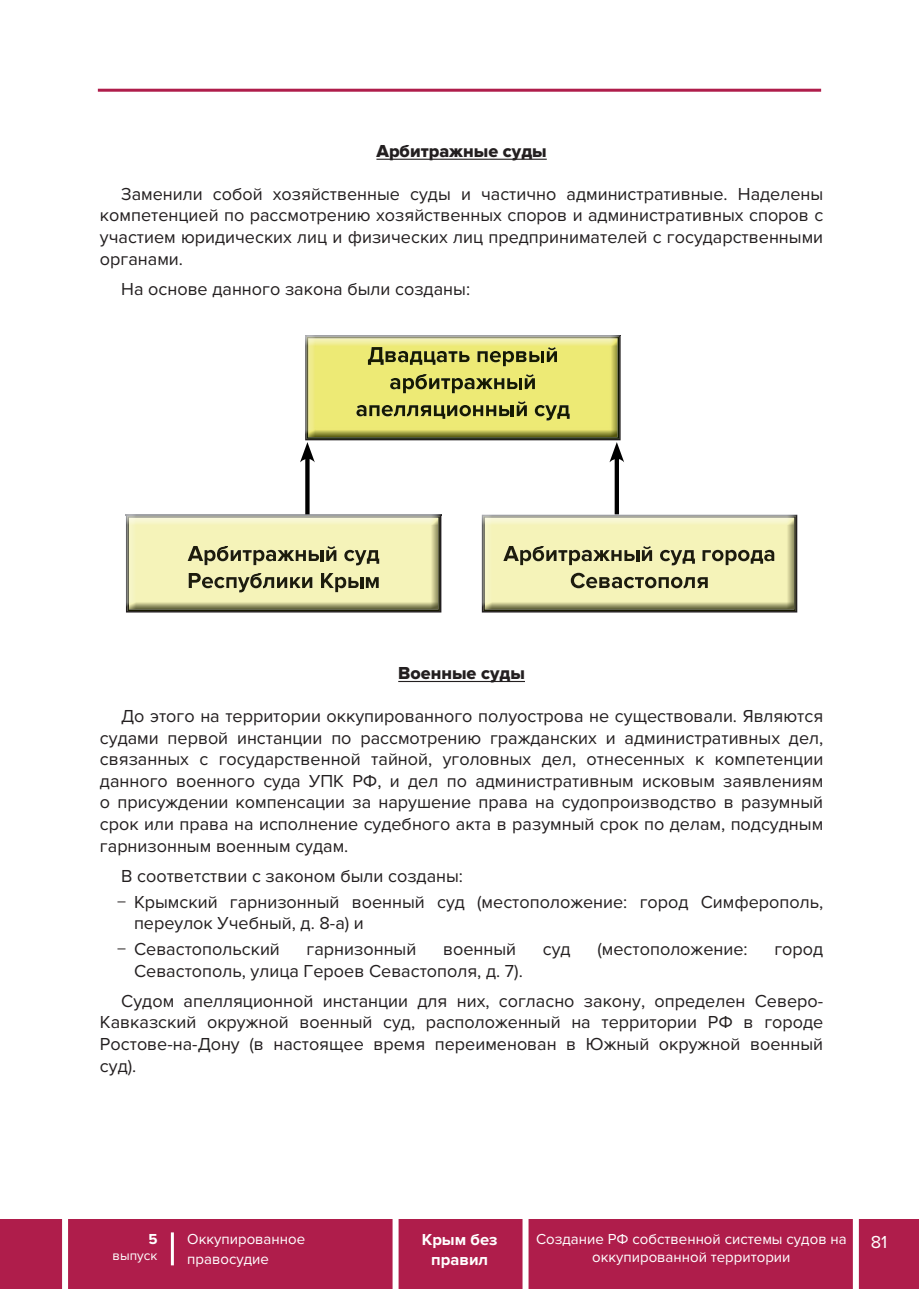
<style>
.page{position:relative;width:919px;height:1289px;background:#fff}
.page>*{position:absolute;margin:0;border:0;box-sizing:border-box;transform-origin:0 0}
.t1{font:18px/21.6px "Proxima Nova";color:#231f20;text-align:justify}
.t2{font:18px "Proxima Nova Extrabld";color:#231f20}
.t3{font:18px "Proxima Nova";color:#fff}
.t4{font:700 16.5px/19.8px "Proxima Nova";color:#fff;text-align:center}
.t5{font:15px/18px "Proxima Nova";color:#fff;text-align:center}
.t6{font:700 15px "Proxima Nova";color:#fff}
.t7{font:13.5px "Proxima Nova";color:#fff}
</style>
<div class="page">
<div style="left:13px;top:1219px;width:905px;height:69px;background:#af1d4b"></div>
<div style="left:0;top:1219px;width:14px;height:69px;background:#af1d4b"></div>
<div style="left:852px;top:1218px;width:6px;height:70px;background:#fff"></div>
<div style="left:62px;top:1218px;width:6px;height:70px;background:#fff"></div>
<div style="left:392px;top:1218px;width:6px;height:70px;background:#fff"></div>
<div style="left:522px;top:1218px;width:6px;height:70px;background:#fff"></div>
<hr style="left:171px;top:1232px;width:3px;height:33px;background:#fff">
<hr style="left:98px;top:89px;width:723px;height:3px;background:#af1d4b">
<hr style="left:376px;top:159px;width:170px;height:1px;background:#231f20">
<hr style="left:398px;top:681px;width:127px;height:1px;background:#231f20">
<img style="left:305px;top:335px;width:315px;height:105px">
<img style="left:306px;top:337px;width:313px;height:102px">
<img style="left:482px;top:514px;width:315px;height:98px">
<img style="left:483px;top:516px;width:312px;height:95px">
<img style="left:126px;top:514px;width:315px;height:98px">
<img style="left:127px;top:516px;width:313px;height:95px">
<svg style="left:305px;top:462px;width:4px;height:52px"></svg>
<svg style="left:300px;top:442px;width:15px;height:20px"></svg>
<div style="left:614px;top:454px;width:5px;height:60px;background:#000"></div>
<svg style="left:609px;top:442px;width:15px;height:20px"></svg>
<p class="t2" style="left:376px;top:140px;width:172px">Арбитражные суды</p>
<p class="t1" style="left:100px;top:183px;width:724px;text-indent:21px">Заменили собой хозяйственные суды и частично административные. Наделены компетенцией по рассмотрению хозяйственных споров и административных споров с участием юридических лиц и физических лиц предпринимателей с государственными органами.</p>
<p class="t1" style="left:121px;top:278px;width:350px">На основе данного закона были созданы:</p>
<p class="t2" style="left:398px;top:662px;width:128px">Военные суды</p>
<p class="t1" style="left:100px;top:705px;width:724px;text-indent:21px">До этого на территории оккупированного полуострова не существовали. Являются судами первой инстанции по рассмотрению гражданских и административных дел, связанных с государственной тайной, уголовных дел, отнесенных к компетенции данного военного суда УПК РФ, и дел по административным исковым заявлениям о присуждении компенсации за нарушение права на судопроизводство в разумный срок или права на исполнение судебного акта в разумный срок по делам, подсудным гарнизонным военным судам.</p>
<p class="t1" style="left:117px;top:863px;width:707px;line-height:25.8px">В соответствии с законом были созданы:<br>− Крымский гарнизонный военный суд (местоположение: город Симферополь,</p>
<p class="t1" style="left:117px;top:910px;width:248px;line-height:25.8px;text-indent:17px">переулок Учебный, д. 8-а) и − Севастопольский</p>
<p class="t1" style="left:306px;top:938px;width:111px">гарнизонный</p>
<p class="t1" style="left:443px;top:938px;width:75px">военный</p>
<p class="t1" style="left:543px;top:938px;width:29px">суд</p>
<p class="t1" style="left:597px;top:938px;width:152px">(местоположение:</p>
<p class="t1" style="left:774px;top:938px;width:50px">город</p>
<p class="t1" style="left:121px;top:955px;width:703px;line-height:30.2px;text-indent:13px">Севастополь, улица Героев Севастополя, д. 7).<br>Судом апелляционной инстанции для них, согласно закону, определен Северо-</p>
<p class="t1" style="left:100px;top:1011px;width:724px">Кавказский окружной военный суд, расположенный на территории РФ в городе Ростове-на-Дону (в настоящее время переименован в Южный окружной военный суд).</p>
<p class="t6" style="left:148px;top:1230px;width:11px">5</p>
<p class="t7" style="left:113px;top:1248px;width:46px">выпуск</p>
<p class="t5" style="left:187px;top:1229px;width:119px;line-height:19.8px;text-align:left">Оккупированное правосудие</p>
<p class="t3" style="left:870px;top:1231px;width:18px">81</p>
<p class="t5" style="left:536px;top:1230px;width:312px">Создание РФ собственной системы судов на оккупированной территории</p>
<p class="t4" style="left:422px;top:1230px;width:77px">Крым без правил</p>
</div>
